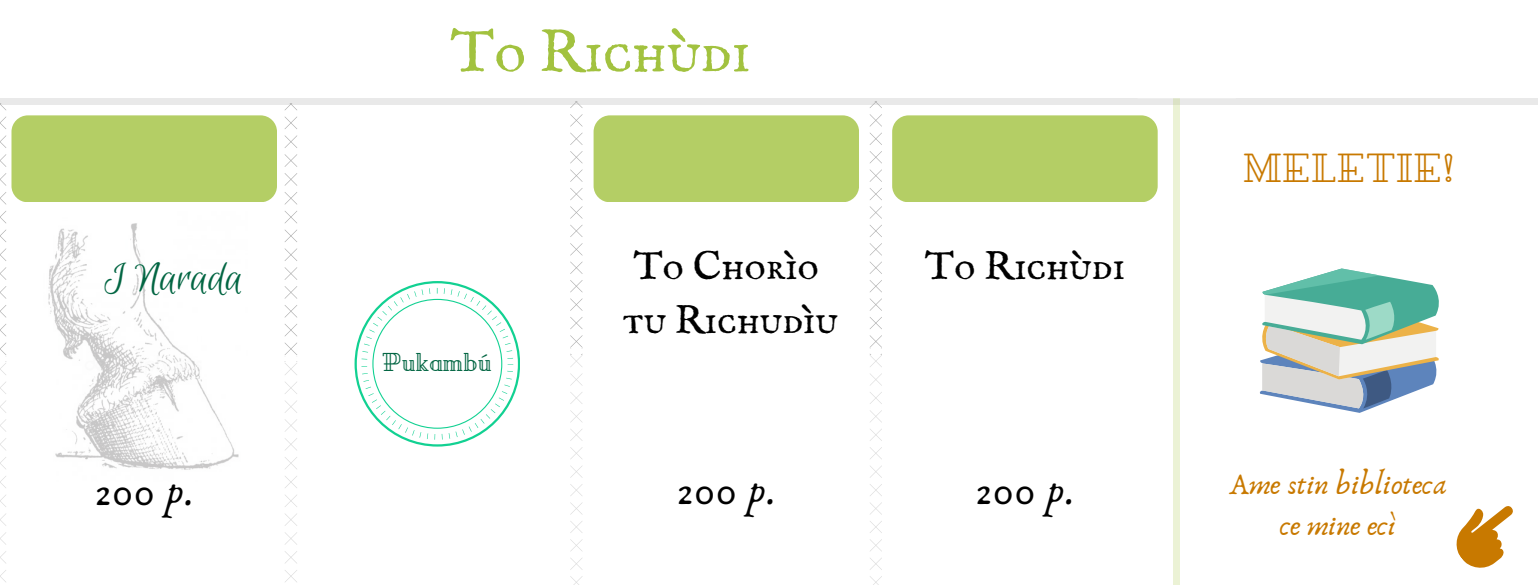
<style>
.page{position:relative;width:1538px;height:585px;background:#fff}
.page>*{position:absolute;margin:0;border:0;box-sizing:border-box;transform-origin:0 0}
.t1{font:60px "IM FELL English SC";color:#a2c23f}
.t2{font:45px "Euphoria Script";color:#036643}
.t3{font:41.75px "Anaktoria";color:#000}
.t4{font:40px "IM FELL English SC";color:#000}
.t5{font:39.25px "Pirou";color:#c87900}
.t6{font:30px/41.2px "Anaktoria";color:#c87900;text-align:center}
.t7{font:25px "Pirou";color:#036643}
</style>
<div class="page">
<div style="left:0;top:99px;width:600px;height:6px;background:#e9e9e9"></div>
<svg style="left:284px;top:305px;width:13px;height:13px"></svg>
<svg style="left:284px;top:324px;width:13px;height:12px"></svg>
<svg style="left:284px;top:267px;width:13px;height:13px"></svg>
<svg style="left:284px;top:286px;width:13px;height:13px"></svg>
<svg style="left:284px;top:230px;width:13px;height:12px"></svg>
<svg style="left:284px;top:248px;width:13px;height:13px"></svg>
<svg style="left:284px;top:192px;width:13px;height:13px"></svg>
<svg style="left:284px;top:211px;width:13px;height:12px"></svg>
<svg style="left:284px;top:154px;width:13px;height:13px"></svg>
<svg style="left:284px;top:173px;width:13px;height:13px"></svg>
<svg style="left:284px;top:117px;width:13px;height:12px"></svg>
<svg style="left:284px;top:135px;width:13px;height:13px"></svg>
<svg style="left:285px;top:104px;width:12px;height:6px"></svg>
<svg style="left:284px;top:343px;width:13px;height:32px"></svg>
<svg style="left:285px;top:400px;width:12px;height:13px"></svg>
<svg style="left:285px;top:382px;width:12px;height:12px"></svg>
<svg style="left:285px;top:438px;width:12px;height:13px"></svg>
<svg style="left:285px;top:419px;width:12px;height:13px"></svg>
<svg style="left:285px;top:476px;width:12px;height:12px"></svg>
<svg style="left:285px;top:457px;width:12px;height:12px"></svg>
<svg style="left:285px;top:513px;width:12px;height:13px"></svg>
<svg style="left:285px;top:495px;width:12px;height:12px"></svg>
<svg style="left:285px;top:551px;width:12px;height:13px"></svg>
<svg style="left:285px;top:532px;width:12px;height:13px"></svg>
<svg style="left:285px;top:570px;width:12px;height:12px"></svg>
<svg style="left:570px;top:298px;width:12px;height:13px"></svg>
<svg style="left:570px;top:317px;width:12px;height:12px"></svg>
<svg style="left:570px;top:262px;width:12px;height:12px"></svg>
<svg style="left:570px;top:280px;width:12px;height:12px"></svg>
<svg style="left:570px;top:225px;width:12px;height:12px"></svg>
<svg style="left:570px;top:243px;width:12px;height:13px"></svg>
<svg style="left:570px;top:188px;width:12px;height:12px"></svg>
<svg style="left:570px;top:206px;width:12px;height:13px"></svg>
<svg style="left:570px;top:151px;width:12px;height:12px"></svg>
<svg style="left:570px;top:169px;width:12px;height:13px"></svg>
<svg style="left:570px;top:114px;width:12px;height:13px"></svg>
<svg style="left:570px;top:133px;width:12px;height:12px"></svg>
<svg style="left:570px;top:102px;width:12px;height:6px"></svg>
<svg style="left:570px;top:335px;width:12px;height:32px"></svg>
<svg style="left:570px;top:392px;width:12px;height:12px"></svg>
<svg style="left:570px;top:373px;width:12px;height:13px"></svg>
<svg style="left:570px;top:429px;width:12px;height:12px"></svg>
<svg style="left:570px;top:410px;width:12px;height:13px"></svg>
<svg style="left:570px;top:465px;width:12px;height:13px"></svg>
<svg style="left:570px;top:447px;width:12px;height:12px"></svg>
<svg style="left:570px;top:502px;width:12px;height:13px"></svg>
<svg style="left:570px;top:484px;width:12px;height:12px"></svg>
<svg style="left:570px;top:539px;width:12px;height:13px"></svg>
<svg style="left:570px;top:521px;width:12px;height:12px"></svg>
<svg style="left:570px;top:576px;width:12px;height:9px"></svg>
<svg style="left:570px;top:558px;width:12px;height:12px"></svg>
<svg style="left:354px;top:281px;width:165px;height:165px"></svg>
<svg style="left:869px;top:298px;width:12px;height:13px"></svg>
<svg style="left:869px;top:317px;width:12px;height:12px"></svg>
<svg style="left:869px;top:262px;width:12px;height:12px"></svg>
<svg style="left:869px;top:280px;width:12px;height:12px"></svg>
<svg style="left:869px;top:225px;width:12px;height:12px"></svg>
<svg style="left:869px;top:243px;width:12px;height:13px"></svg>
<svg style="left:869px;top:188px;width:12px;height:12px"></svg>
<svg style="left:869px;top:206px;width:12px;height:13px"></svg>
<svg style="left:869px;top:151px;width:12px;height:12px"></svg>
<svg style="left:869px;top:169px;width:12px;height:13px"></svg>
<svg style="left:869px;top:114px;width:12px;height:13px"></svg>
<svg style="left:869px;top:133px;width:12px;height:12px"></svg>
<svg style="left:869px;top:335px;width:12px;height:32px"></svg>
<svg style="left:870px;top:392px;width:11px;height:12px"></svg>
<svg style="left:870px;top:374px;width:11px;height:12px"></svg>
<svg style="left:870px;top:429px;width:11px;height:12px"></svg>
<svg style="left:870px;top:410px;width:11px;height:12px"></svg>
<svg style="left:870px;top:466px;width:11px;height:12px"></svg>
<svg style="left:870px;top:447px;width:11px;height:12px"></svg>
<svg style="left:870px;top:503px;width:11px;height:12px"></svg>
<svg style="left:870px;top:484px;width:11px;height:12px"></svg>
<svg style="left:870px;top:539px;width:11px;height:12px"></svg>
<svg style="left:870px;top:521px;width:11px;height:12px"></svg>
<svg style="left:870px;top:576px;width:11px;height:9px"></svg>
<svg style="left:870px;top:558px;width:11px;height:12px"></svg>
<div style="left:600px;top:99px;width:619px;height:6px;background:#e9e9e9"></div>
<div style="left:593px;top:115px;width:266px;height:87px;background:#b4ce65;border-radius:16px"></div>
<div style="left:892px;top:115px;width:265px;height:87px;background:#b4ce65;border-radius:16px"></div>
<div style="left:1219px;top:99px;width:319px;height:6px;background:#e9e9e9"></div>
<div style="left:1173px;top:0;width:7px;height:585px;background:#ebf2d5"></div>
<svg style="left:1173px;top:0;width:7px;height:98px"></svg>
<img style="left:48px;top:223px;width:191px;height:247px">
<div style="left:11px;top:115px;width:266px;height:87px;background:#b4ce65;border-radius:16px"></div>
<svg style="left:1259px;top:269px;width:180px;height:144px"></svg>
<svg style="left:1456px;top:506px;width:57px;height:62px"></svg>
<svg style="left:0;top:305px;width:6px;height:13px"></svg>
<svg style="left:0;top:324px;width:6px;height:12px"></svg>
<svg style="left:0;top:267px;width:6px;height:13px"></svg>
<svg style="left:0;top:286px;width:6px;height:13px"></svg>
<svg style="left:0;top:230px;width:6px;height:12px"></svg>
<svg style="left:0;top:248px;width:6px;height:13px"></svg>
<svg style="left:0;top:192px;width:6px;height:13px"></svg>
<svg style="left:0;top:211px;width:6px;height:12px"></svg>
<svg style="left:0;top:154px;width:6px;height:13px"></svg>
<svg style="left:0;top:173px;width:6px;height:13px"></svg>
<svg style="left:0;top:117px;width:6px;height:12px"></svg>
<svg style="left:0;top:135px;width:6px;height:13px"></svg>
<svg style="left:0;top:343px;width:6px;height:32px"></svg>
<svg style="left:0;top:400px;width:6px;height:13px"></svg>
<svg style="left:0;top:382px;width:6px;height:12px"></svg>
<svg style="left:0;top:438px;width:6px;height:13px"></svg>
<svg style="left:0;top:419px;width:6px;height:13px"></svg>
<svg style="left:0;top:476px;width:6px;height:12px"></svg>
<svg style="left:0;top:457px;width:6px;height:12px"></svg>
<svg style="left:0;top:513px;width:6px;height:13px"></svg>
<svg style="left:0;top:495px;width:6px;height:12px"></svg>
<svg style="left:0;top:551px;width:6px;height:13px"></svg>
<svg style="left:0;top:532px;width:6px;height:13px"></svg>
<svg style="left:0;top:570px;width:6px;height:12px"></svg>
<p class="t2" style="left:104px;top:253px;width:140px">I Narada</p>
<p class="t1" style="left:450px;top:17px;width:301px">To Richùdi</p>
<p class="t7" style="left:382px;top:347px;width:112px">Pukambú</p>
<p class="t4" style="left:633px;top:243px;width:187px">To Chorìo</p>
<p class="t4" style="left:623px;top:297px;width:216px">tu Richudìu</p>
<p class="t4" style="left:925px;top:243px;width:201px">To Richùdi</p>
<p class="t3" style="left:94px;top:466px;width:101px">200 p.</p>
<p class="t3" style="left:676px;top:465px;width:101px">200 p.</p>
<p class="t3" style="left:975px;top:465px;width:101px">200 p.</p>
<p class="t5" style="left:1243px;top:145px;width:213px">MELETIE!</p>
<p class="t6" style="left:1229px;top:465px;width:220px">Ame stin biblioteca ce mine ecì</p>
</div>
